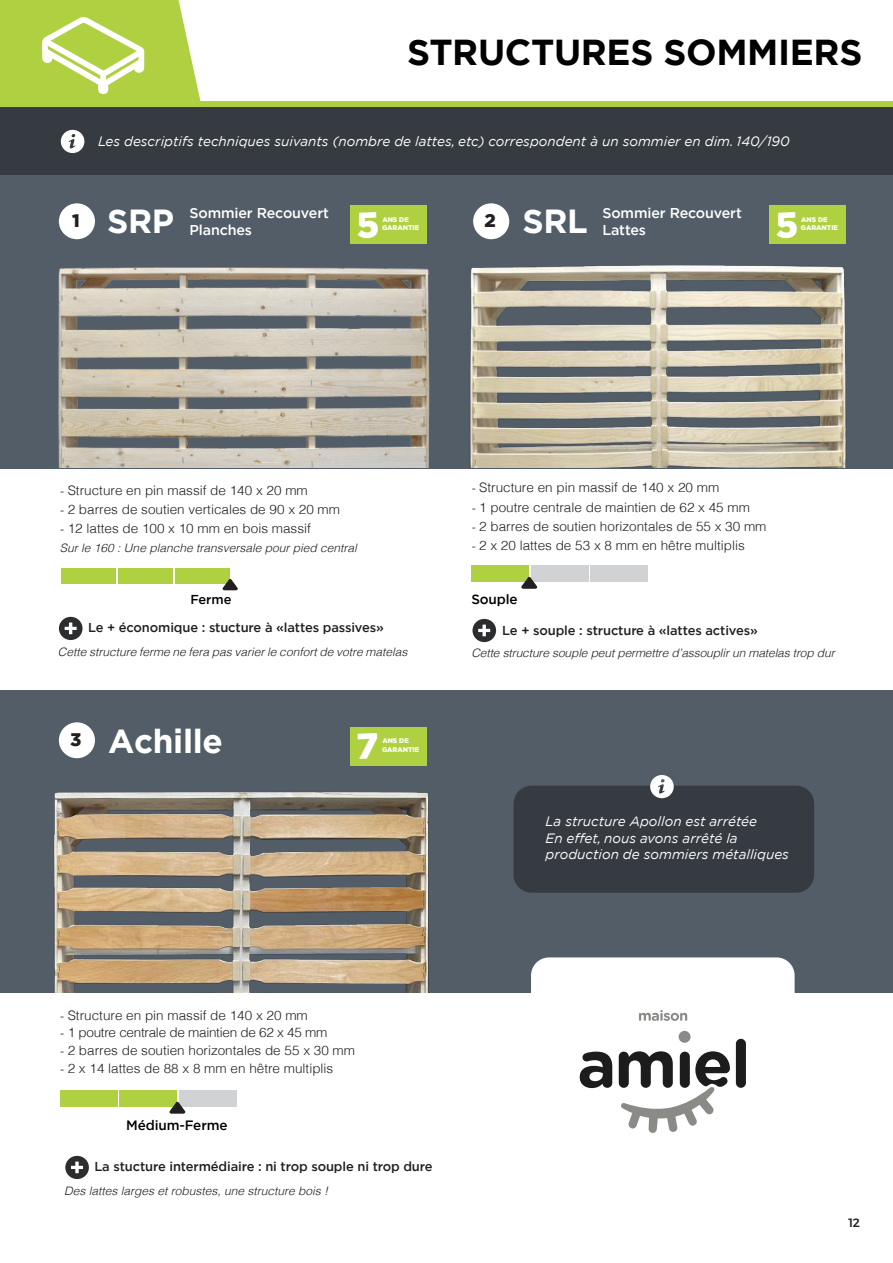
<style>
.page{position:relative;width:893px;height:1263px;background:#fff}
.page>*{position:absolute;margin:0;border:0;box-sizing:border-box;transform-origin:0 0}
.t1{font:700 36px "Gotham";letter-spacing:-.01em;color:#000001}
.t2{font:700 33.3px "Gotham";letter-spacing:-.01em;color:#fff}
.t3{font:900 18.15px "Gotham";color:#231f20}
.t4{font:500 14.25px/17.1px "Gotham";letter-spacing:-.01em;color:#fff}
.t5{font:italic 13.5px/16.2px "Gotham";color:#fff}
.t6{font:500 13.5px "Gotham";letter-spacing:-.01em;color:#000001}
.t7{font:300 13.05px "Helvetica";color:#231f20}
.t8{font:300 13.05px "Helvetica";letter-spacing:-.02em;color:#231f20}
.t9{font:500 12.9px "Gotham";letter-spacing:-.01em;color:#231f20}
.t10{font:500 12.9px "Gotham";letter-spacing:-.01em;color:#000001}
.t11{font:500 12px "Montserrat";color:#231f20}
.t12{font:italic 300 11.7px "Helvetica";color:#231f20}
.t13{font:900 6.75px "Gotham";color:#fff}
.s1{font-family:"Minion Pro";font-weight:400}
</style>
<div class="page">
<svg style="left:0;top:0;width:201px;height:101px"></svg>
<div style="left:0;top:107px;width:893px;height:1117px;background:#525d67"></div>
<div style="left:514px;top:786px;width:300px;height:107px;background:#353b40;border-radius:18px"></div>
<svg style="left:650px;top:775px;width:24px;height:23px"></svg>
<div style="left:0;top:469px;width:893px;height:220px;background:#fff"></div>
<div style="left:0;top:993px;width:893px;height:270px;background:#fff"></div>
<div style="left:59px;top:203px;width:36px;height:36px;background:#fff;border-radius:50%"></div>
<div style="left:59px;top:722px;width:36px;height:36px;background:#fff;border-radius:50%"></div>
<div style="left:473px;top:203px;width:36px;height:36px;background:#fff;border-radius:50%"></div>
<div style="left:60px;top:1090px;width:57px;height:16px;background:#afd141"></div>
<div style="left:119px;top:1090px;width:58px;height:16px;background:#afd141"></div>
<div style="left:179px;top:1090px;width:57px;height:16px;background:#d1d2d4"></div>
<svg style="left:107px;top:1101px;width:111px;height:13px"></svg>
<div style="left:471px;top:565px;width:58px;height:16px;background:#afd141"></div>
<div style="left:531px;top:565px;width:57px;height:16px;background:#d1d2d4"></div>
<div style="left:590px;top:565px;width:58px;height:16px;background:#d1d2d4"></div>
<svg style="left:521px;top:577px;width:17px;height:12px"></svg>
<div style="left:61px;top:568px;width:55px;height:15px;background:#afd141"></div>
<div style="left:118px;top:568px;width:55px;height:15px;background:#afd141"></div>
<div style="left:175px;top:568px;width:55px;height:15px;background:#afd141"></div>
<svg style="left:222px;top:579px;width:16px;height:11px"></svg>
<div style="left:0;top:107px;width:893px;height:67px;background:#353b40"></div>
<svg style="left:61px;top:130px;width:23px;height:23px"></svg>
<svg style="left:59px;top:617px;width:24px;height:23px"></svg>
<svg style="left:65px;top:1155px;width:24px;height:24px"></svg>
<svg style="left:472px;top:619px;width:24px;height:23px"></svg>
<div style="left:531px;top:957px;width:264px;height:242px;background:#fff;border-radius:18px"></div>
<div style="left:679px;top:1031px;width:11px;height:12px;background:#8a8a87;border-radius:50%"></div>
<svg style="left:580px;top:1051px;width:32px;height:37px"></svg>
<svg style="left:619px;top:1051px;width:111px;height:82px"></svg>
<div style="left:736px;top:1039px;width:10px;height:49px;background:#1c1c1c;border-radius:5px"></div>
<svg style="left:639px;top:1010px;width:48px;height:11px"></svg>
<div style="left:0;top:101px;width:893px;height:6px;background:#afd141"></div>
<img style="left:58px;top:243px;width:372px;height:225px">
<img style="left:54px;top:792px;width:375px;height:200px">
<img style="left:470px;top:265px;width:376px;height:203px">
<div style="left:351px;top:727px;width:76px;height:38px;background:#afd141"></div>
<div style="left:351px;top:205px;width:76px;height:39px;background:#afd141"></div>
<div style="left:769px;top:205px;width:77px;height:39px;background:#afd141"></div>
<h1 class="t1" style="left:407px;top:29px;width:457px">STRUCTURES SOMMIERS</h1>
<p class="t5" style="left:98px;top:133px;width:693px">Les descriptifs techniques suivants (nombre de lattes, etc) correspondent à un sommier en dim. 140/190</p>
<h3 class="t3" style="left:72px;top:209px;width:9px">1</h3>
<h2 class="t2" style="left:107px;top:199px;width:69px">SRP</h2>
<p class="t4" style="left:190px;top:205px;width:141px">Sommier Recouvert<br>Planches</p>
<p class="t4" style="left:602px;top:205px;width:141px">Sommier Recouvert<br>Lattes</p>
<h2 class="t2" style="left:522px;top:199px;width:67px">SRL</h2>
<h3 class="t3" style="left:484px;top:209px;width:13px">2</h3>
<p class="t13" style="left:382px;top:215px;width:28px">ANS DE</p>
<p class="t13" style="left:382px;top:223px;width:39px">GARANTIE</p>
<p class="t13" style="left:801px;top:215px;width:28px">ANS DE</p>
<p class="t13" style="left:801px;top:223px;width:39px">GARANTIE</p>
<p class="t7" style="left:60px;top:479px;width:249px"><span class="s1">-</span> Structure en pin massif de 140 x 20 mm</p>
<p class="t7" style="left:60px;top:498px;width:282px"><span class="s1">-</span> 2 barres de soutien verticales de 90 x 20 mm</p>
<p class="t7" style="left:60px;top:517px;width:252px"><span class="s1">-</span> 12 lattes de 100 x 10 mm en bois massif</p>
<p class="t12" style="left:60px;top:538px;width:298px">Sur le 160 : Une planche transversale pour pied central</p>
<p class="t7" style="left:471px;top:477px;width:249px"><span class="s1">-</span> Structure en pin massif de 140 x 20 mm</p>
<p class="t7" style="left:471px;top:496px;width:280px"><span class="s1">-</span> 1 poutre centrale de maintien de 62 x 45 mm</p>
<p class="t7" style="left:471px;top:515px;width:297px"><span class="s1">-</span> 2 barres de soutien horizontales de 55 x 30 mm</p>
<p class="t7" style="left:471px;top:534px;width:275px"><span class="s1">-</span> 2 x 20 lattes de 53 x 8 mm en hêtre multiplis</p>
<p class="t10" style="left:190px;top:591px;width:42px">Ferme</p>
<p class="t6" style="left:471px;top:590px;width:48px">Souple</p>
<p class="t9" style="left:88px;top:619px;width:297px">Le + économique : stucture à «lattes passives»</p>
<p class="t9" style="left:502px;top:622px;width:257px">Le + souple : structure à «lattes actives»</p>
<p class="t12" style="left:58px;top:642px;width:351px">Cette structure ferme ne fera pas varier le confort de votre matelas</p>
<h3 class="t3" style="left:70px;top:727px;width:13px">3</h3>
<h2 class="t2" style="left:108px;top:719px;width:116px">Achille</h2>
<p class="t13" style="left:382px;top:736px;width:28px">ANS DE</p>
<p class="t13" style="left:382px;top:745px;width:39px">GARANTIE</p>
<p class="t12" style="left:471px;top:643px;width:365px">Cette structure souple peut permettre d’assouplir un matelas trop dur</p>
<p class="t5" style="left:546px;top:813px;width:245px">La structure Apollon est arrétée<br>En effet, nous avons arrêté la production de sommiers métalliques</p>
<p class="t7" style="left:60px;top:1004px;width:249px"><span class="s1">-</span> Structure en pin massif de 140 x 20 mm</p>
<p class="t8" style="left:60px;top:1022px;width:269px"><span class="s1">-</span> 1 poutre centrale de maintien de 62 x 45 mm</p>
<p class="t7" style="left:60px;top:1039px;width:297px"><span class="s1">-</span> 2 barres de soutien horizontales de 55 x 30 mm</p>
<p class="t7" style="left:60px;top:1057px;width:275px"><span class="s1">-</span> 2 x 14 lattes de 88 x 8 mm en hêtre multiplis</p>
<p class="t6" style="left:126px;top:1116px;width:103px">Médium-Ferme</p>
<p class="t9" style="left:94px;top:1158px;width:340px">La stucture intermédiaire : ni trop souple ni trop dure</p>
<p class="t12" style="left:64px;top:1181px;width:266px">Des lattes larges et robustes, une structure bois !</p>
<p class="t11" style="left:848px;top:1213px;width:13px">12</p>
</div>
